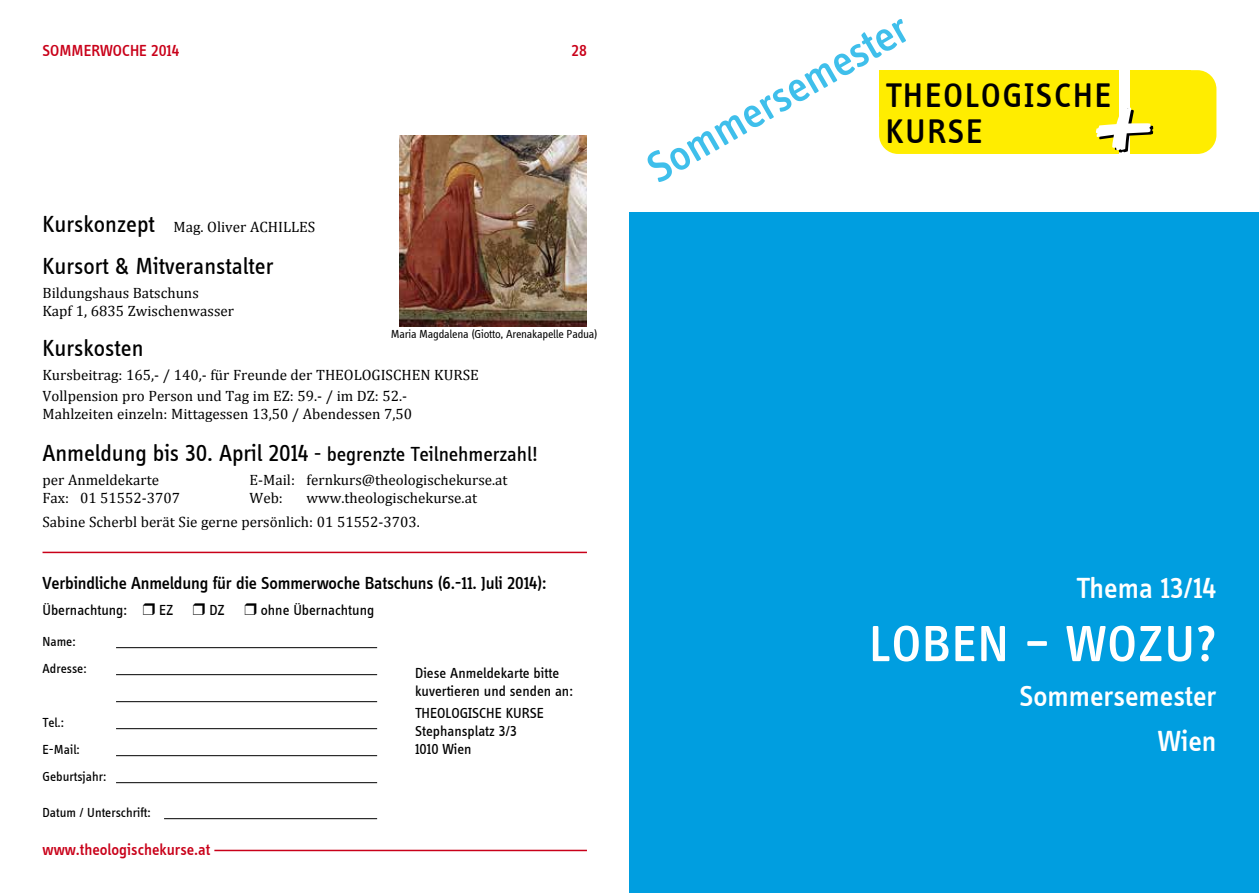
<style>
.page{position:relative;width:1259px;height:893px;background:#fff}
.page>*{position:absolute;margin:0;border:0;box-sizing:border-box;transform-origin:0 0}
.t1{font:500 52.5px "Info Disp";color:#fff}
.t2{font:500 45px "Info Disp";color:#3fbfeb}
.t3{font:500 35.25px/35.1px "Info Disp";color:#000}
.t4{font:500 30px/45px "Info Disp";color:#fff;text-align:right}
.t5{font:24px "Info Disp";color:#000}
.t6{font:21px "Info Disp";letter-spacing:-.005em;color:#000}
.t7{font:500 18px "Info Disp";letter-spacing:-.01em;color:#000}
.t8{font:500 16.5px "Info Disp";color:#c90019}
.t9{font:15px/18px "Cambria";color:#000}
.t10{font:15px/18px "Info Disp";color:#000}
.t11{font:13.5px/27px "Info Disp";color:#000}
.t12{font:12px "Info Disp";letter-spacing:-.02em;color:#000}
.s1{font-family:"Info Disp";font-size:24px}
.s2{font-size:24px}
</style>
<div class="page">
<div style="left:629px;top:213px;width:630px;height:680px;background:#009ee0"></div>
<div style="left:879px;top:70px;width:238px;height:84px;background:#ffed00;border-radius:19px"></div>
<div style="left:1130px;top:70px;width:86px;height:84px;background:#ffed00;border-radius:19px"></div>
<div style="left:1130px;top:70px;width:61px;height:84px;background:#ffed00"></div>
<svg style="left:1095px;top:106px;width:58px;height:47px"></svg>
<hr style="left:214px;top:850px;width:373px;height:1px;background:#c90019">
<hr style="left:116px;top:647px;width:261px;height:1px;background:#000">
<hr style="left:116px;top:674px;width:261px;height:1px;background:#000">
<hr style="left:116px;top:701px;width:261px;height:1px;background:#000">
<hr style="left:116px;top:728px;width:261px;height:1px;background:#000">
<hr style="left:116px;top:755px;width:261px;height:1px;background:#000">
<hr style="left:116px;top:782px;width:261px;height:1px;background:#000">
<hr style="left:164px;top:818px;width:213px;height:1px;background:#000">
<hr style="left:43px;top:552px;width:544px;height:1px;background:#c90019">
<img style="left:399px;top:135px;width:188px;height:191px">
<p class="t8" style="left:43px;top:41px;width:51px">Sommerwoche</p>
<p class="t8" style="left:151px;top:41px;width:30px">2014</p>
<p class="t8" style="left:571px;top:41px;width:17px">28</p>
<p class="t9" style="left:43px;top:218px;width:274px"><span class="s1">Kurskonzept</span> Mag. Oliver ACHILLES</p>
<h3 class="t5" style="left:43px;top:252px;width:232px">Kursort &amp; Mitveranstalter</h3>
<p class="t9" style="left:43px;top:284px;width:193px">Bildungshaus Batschuns<br>Kapf 1, 6835 Zwischenwasser</p>
<h3 class="t5" style="left:43px;top:333px;width:102px">Kurskosten</h3>
<p class="t9" style="left:43px;top:364px;width:438px;line-height:21px">Kursbeitrag: 165,- / 140,- für Freunde der THEOLOGISCHEN KURSE<br>Vollpension pro Person und Tag im EZ: 59.- / im DZ: 52.-</p>
<p class="t9" style="left:43px;top:404px;width:371px">Mahlzeiten einzeln: Mittagessen 13,50 / Abendessen 7,50</p>
<h3 class="t6" style="left:43px;top:441px;width:497px"><span class="s2">Anmeldung bis 30. April 2014</span> - begrenzte Teilnehmerzahl!</h3>
<p class="t9" style="left:43px;top:471px;width:118px">per Anmeldekarte</p>
<p class="t9" style="left:250px;top:471px;width:260px">E-Mail: fernkurs@theologischekurse.at</p>
<p class="t9" style="left:43px;top:489px;width:139px">Fax: 01 51552-3707</p>
<p class="t9" style="left:250px;top:489px;width:35px">Web:</p>
<p class="t12" style="left:391px;top:328px;width:208px">Maria Magdalena (Giotto, Arenakapelle Padua)</p>
<p class="t9" style="left:43px;top:486px;width:436px;line-height:24px;text-indent:264px">www.theologischekurse.at<br>Sabine Scherbl berät Sie gerne persönlich: 01 51552-3703.</p>
<p class="t7" style="left:43px;top:573px;width:505px">Verbindliche Anmeldung für die Sommerwoche Batschuns (6.-11. Juli 2014):</p>
<p class="t10" style="left:43px;top:600px;width:86px">Übernachtung:</p>
<p class="t10" style="left:159px;top:600px;width:16px">EZ</p>
<p class="t10" style="left:209px;top:600px;width:17px">DZ</p>
<p class="t10" style="left:261px;top:600px;width:115px">ohne Übernachtung</p>
<p class="t11" style="left:43px;top:628px;width:46px">Name:<br>Adresse:</p>
<p class="t10" style="left:415px;top:663px;width:159px">Diese Anmeldekarte bitte kuvertieren und senden an:</p>
<p class="t10" style="left:415px;top:704px;width:130px">THEOLOGISCHE KURSE<br>Stephansplatz 3/3<br>1010 Wien</p>
<p class="t11" style="left:43px;top:709px;width:65px">Tel.:<br>E-Mail:<br>Geburtsjahr:</p>
<p class="t11" style="left:43px;top:799px;width:110px">Datum / Unterschrift:</p>
<p class="t8" style="left:43px;top:840px;width:169px">www.theologischekurse.at</p>
<h2 class="t2" style="left:638px;top:149px;width:295px;rotate:-30deg">Sommersemester</h2>
<h3 class="t3" style="left:886px;top:78px;width:39px">Theologische<br>Kurse</h3>
<h3 class="t4" style="left:1076px;top:566px;width:141px">Thema 13/14</h3>
<h1 class="t1" style="left:869px;top:614px;width:52px">Loben</h1>
<h1 class="t1" style="left:1024px;top:614px;width:193px">– Wozu?</h1>
<h3 class="t4" style="left:1019px;top:674px;width:199px">Sommersemester<br>Wien</h3>
</div>
